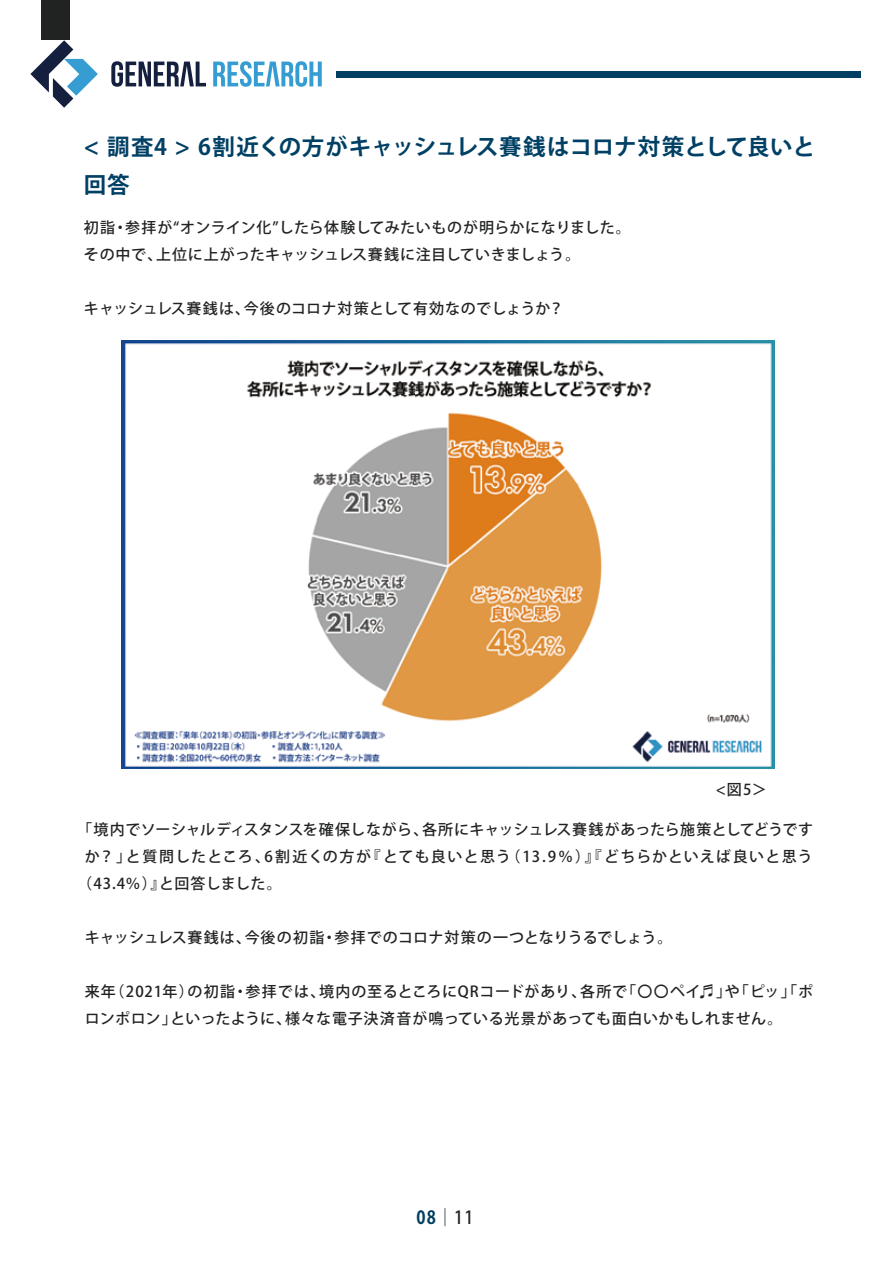
<style>
.page{position:relative;width:893px;height:1263px;background:#fff}
.page>*{position:absolute;margin:0;border:0;box-sizing:border-box;transform-origin:0 0}
.t1{font:700 22.5px/37.5px "Koz Go Pr 6 N";letter-spacing:.005em;color:#004064}
.t2{font:500 18px "Koz Go Pr 6 N";color:#1f2121;scale:.89 1}
.t3{font:500 15px/27px "Koz Go Pr 6 N";letter-spacing:.035em;color:#212222}
.t4{font:500 15px "Koz Go Pr 6 N";letter-spacing:.01em;color:#212222}
.t5{font:500 15px "Koz Go Pr 6 N";letter-spacing:.075em;color:#212222}
.t6{font:500 15px "Koz Go Pr 6 N";letter-spacing:-.005em;color:#212222}
.t7{font:500 15px "Koz Go Pr 6 N";letter-spacing:.015em;color:#212222}
.s1{font-weight:700;color:#003f61}
</style>
<div class="page">
<img style="left:121px;top:340px;width:653px;height:428px">
<div style="left:336px;top:72px;width:525px;height:6px;background:#004064"></div>
<svg style="left:111px;top:61px;width:95px;height:26px"></svg>
<svg style="left:213px;top:61px;width:109px;height:26px"></svg>
<svg style="left:30px;top:40px;width:68px;height:68px"></svg>
<div style="left:41px;top:0;width:29px;height:39px;background:#212222"></div>
<h1 class="t1" style="left:84px;top:129px;width:733px">&lt; 調査4 &gt; 6割近くの方がキャッシュレス賽銭はコロナ対策として良いと回答</h1>
<p class="t3" style="left:84px;top:215px;width:548px">初詣・参拝が“オンライン化”したら体験してみたいものが明らかになりました。その中で、上位に上がったキャッシュレス賽銭に注目していきましょう。</p>
<p class="t4" style="left:84px;top:300px;width:481px">キャッシュレス賽銭は、今後のコロナ対策として有効なのでしょうか？</p>
<p class="t3" style="left:716px;top:776px;width:52px">&lt;図5＞</p>
<p class="t6" style="left:77px;top:821px;width:737px">「境内でソーシャルディスタンスを確保しながら、各所にキャッシュレス賽銭があったら施策としてどうです</p>
<p class="t5" style="left:85px;top:848px;width:729px">か？」と質問したところ、6割近くの方が『とても良いと思う（13.9％）』『どちらかといえば良いと思う</p>
<p class="t7" style="left:77px;top:875px;width:206px">（43.4％）』と回答しました。</p>
<p class="t4" style="left:85px;top:929px;width:589px">キャッシュレス賽銭は、今後の初詣・参拝でのコロナ対策の一つとなりうるでしょう。</p>
<p class="t3" style="left:85px;top:978px;width:730px">来年（2021年）の初詣・参拝では、境内の至るところにQRコードがあり、各所で「〇〇ペイ♬」や「ピッ」「ポロンポロン」といったように、様々な電子決済音が鳴っている光景があっても面白いかもしれません。</p>
<p class="t2" style="left:416px;top:1207px;width:65px"><span class="s1">08</span>｜11</p>
</div>
